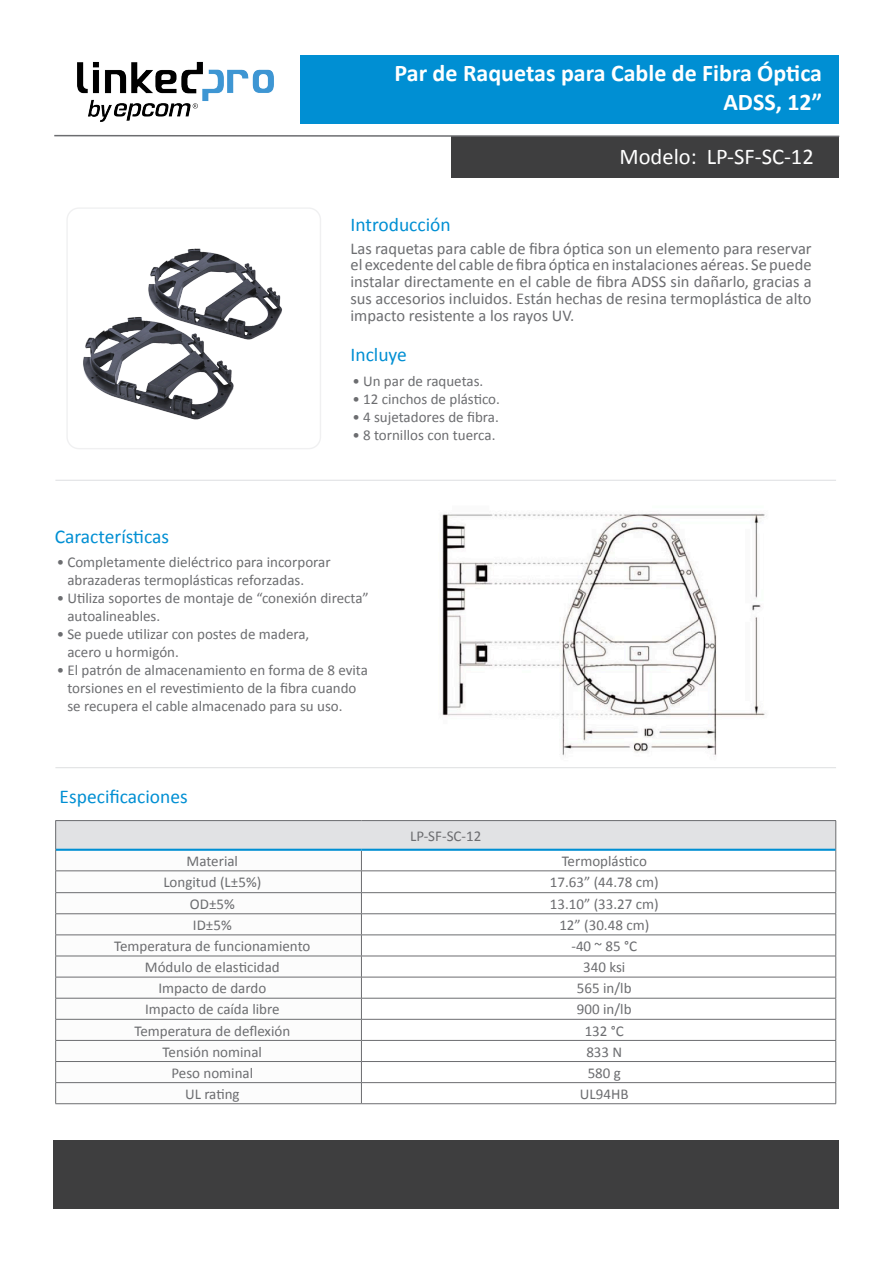
<style>
.page{position:relative;width:893px;height:1263px;background:#fff}
.page>*{position:absolute;margin:0;border:0;box-sizing:border-box;transform-origin:0 0}
.TIT{font:700 24px/28.8px "Calibri";color:#fff;text-align:right}
.MOD{font:22.5px "Calibri";color:#fff}
.SUBT{font:19.5px "Calibri";color:#008fd3}
.DESCR{font:16.5px/16.8px "Calibri";color:#6c6d70;text-align:justify}
.TEX_TAB{font:15px/18px "Calibri";color:#6c6d70}
.DESCR-2{font:15px "Calibri";color:#6c6d70}
</style>
<div class="page">
<div style="left:54px;top:1140px;width:785px;height:69px;background:#3e3e3f"></div>
<hr style="left:55px;top:480px;width:781px;height:1px;background:#e1e2e4">
<hr style="left:55px;top:767px;width:781px;height:1px;background:#e1e2e4">
<div style="left:300px;top:55px;width:538px;height:68px;background:#008fd3"></div>
<div style="left:451px;top:136px;width:388px;height:42px;background:#3e3e3f"></div>
<svg style="left:54px;top:134px;width:786px;height:3px"></svg>
<img style="left:77px;top:61px;width:197px;height:61px">
<img style="left:67px;top:210px;width:239px;height:239px">
<img style="left:440px;top:513px;width:325px;height:244px">
<div style="left:56px;top:820px;width:780px;height:30px;background:#e1e2e4"></div>
<svg style="left:56px;top:851px;width:305px;height:252px"></svg>
<hr style="left:55px;top:820px;width:306px;height:1px;background:#6c6d70">
<hr style="left:361px;top:820px;width:475px;height:1px;background:#6c6d70">
<hr style="left:55px;top:870px;width:306px;height:1px;background:#6c6d70">
<hr style="left:55px;top:892px;width:306px;height:1px;background:#6c6d70">
<hr style="left:55px;top:977px;width:306px;height:1px;background:#6c6d70">
<hr style="left:55px;top:998px;width:306px;height:1px;background:#6c6d70">
<hr style="left:361px;top:870px;width:475px;height:1px;background:#6c6d70">
<hr style="left:361px;top:977px;width:475px;height:1px;background:#6c6d70">
<hr style="left:361px;top:892px;width:475px;height:1px;background:#6c6d70">
<hr style="left:361px;top:998px;width:475px;height:1px;background:#6c6d70">
<hr style="left:55px;top:913px;width:306px;height:1px;background:#6c6d70">
<hr style="left:55px;top:1019px;width:306px;height:1px;background:#6c6d70">
<hr style="left:361px;top:913px;width:475px;height:1px;background:#6c6d70">
<hr style="left:361px;top:1019px;width:475px;height:1px;background:#6c6d70">
<hr style="left:55px;top:935px;width:306px;height:1px;background:#6c6d70">
<hr style="left:55px;top:956px;width:306px;height:1px;background:#6c6d70">
<hr style="left:55px;top:1040px;width:306px;height:1px;background:#6c6d70">
<hr style="left:55px;top:1061px;width:306px;height:1px;background:#6c6d70">
<hr style="left:55px;top:1082px;width:306px;height:1px;background:#6c6d70">
<svg style="left:55px;top:821px;width:1px;height:282px"></svg>
<hr style="left:361px;top:935px;width:475px;height:1px;background:#6c6d70">
<hr style="left:361px;top:1040px;width:475px;height:1px;background:#6c6d70">
<hr style="left:361px;top:956px;width:475px;height:1px;background:#6c6d70">
<hr style="left:361px;top:1061px;width:475px;height:1px;background:#6c6d70">
<hr style="left:361px;top:1082px;width:475px;height:1px;background:#6c6d70">
<svg style="left:361px;top:851px;width:1px;height:252px"></svg>
<svg style="left:835px;top:821px;width:1px;height:282px"></svg>
<hr style="left:55px;top:1103px;width:306px;height:1px;background:#6c6d70">
<hr style="left:361px;top:1103px;width:475px;height:1px;background:#6c6d70">
<hr style="left:56px;top:849px;width:305px;height:2px;background:#008fd3">
<hr style="left:361px;top:849px;width:474px;height:2px;background:#008fd3">
<p class="TIT" style="left:394px;top:58px;width:429px">Par de Raquetas para Cable de Fibra Óptica<br>ADSS, 12”</p>
<p class="MOD" style="left:619px;top:140px;width:196px">Modelo: LP-SF-SC-12</p>
<p class="SUBT" style="left:350px;top:211px;width:102px">Introducción</p>
<p class="DESCR" style="left:350px;top:239px;width:463px">Las raquetas para cable de fibra óptica son un elemento para reservar el excedente del cable de fibra óptica en instalaciones aéreas. Se puede instalar directamente en el cable de fibra ADSS sin dañarlo, gracias a sus accesorios incluidos. Están hechas de resina termoplástica de alto impacto resistente a los rayos UV.</p>
<p class="SUBT" style="left:350px;top:341px;width:58px">Incluye</p>
<p class="SUBT" style="left:55px;top:523px;width:116px">Características</p>
<p class="TEX_TAB" style="left:353px;top:372px;width:132px">• Un par de raquetas.</p>
<p class="TEX_TAB" style="left:353px;top:390px;width:149px">• 12 cinchos de plástico.</p>
<p class="TEX_TAB" style="left:353px;top:408px;width:148px">• 4 sujetadores de fibra.</p>
<p class="TEX_TAB" style="left:353px;top:426px;width:144px">• 8 tornillos con tuerca.</p>
<p class="TEX_TAB" style="left:67px;top:553px;width:265px;text-indent:-10px">• Completamente dieléctrico para incorporar abrazaderas termoplásticas reforzadas.</p>
<p class="TEX_TAB" style="left:67px;top:589px;width:303px;text-indent:-10px">• Utiliza soportes de montaje de “conexión directa” autoalineables.</p>
<p class="TEX_TAB" style="left:67px;top:625px;width:243px;text-indent:-10px">• Se puede utilizar con postes de madera, acero u hormigón.</p>
<p class="TEX_TAB" style="left:67px;top:661px;width:302px;text-indent:-10px">• El patrón de almacenamiento en forma de 8 evita torsiones en el revestimiento de la fibra cuando se recupera el cable almacenado para su uso.</p>
<p class="SUBT" style="left:60px;top:783px;width:130px">Especificaciones</p>
<p class="DESCR-2" style="left:410px;top:825px;width:73px">LP-SF-SC-12</p>
<p class="TEX_TAB" style="left:187px;top:851px;width:53px">Material</p>
<p class="TEX_TAB" style="left:562px;top:851px;width:87px">Termoplástico</p>
<p class="TEX_TAB" style="left:163px;top:873px;width:99px">Longitud (L±5%)</p>
<p class="TEX_TAB" style="left:550px;top:873px;width:110px">17.63” (44.78 cm)</p>
<p class="TEX_TAB" style="left:190px;top:894px;width:46px">OD±5%</p>
<p class="TEX_TAB" style="left:550px;top:894px;width:110px">13.10” (33.27 cm)</p>
<p class="TEX_TAB" style="left:193px;top:915px;width:40px">ID±5%</p>
<p class="TEX_TAB" style="left:559px;top:915px;width:91px">12” (30.48 cm)</p>
<p class="TEX_TAB" style="left:114px;top:937px;width:198px">Temperatura de funcionamiento</p>
<p class="TEX_TAB" style="left:571px;top:937px;width:67px">-40 ~ 85 °C</p>
<p class="TEX_TAB" style="left:145px;top:958px;width:136px">Módulo de elasticidad</p>
<p class="TEX_TAB" style="left:583px;top:958px;width:44px">340 ksi</p>
<p class="TEX_TAB" style="left:158px;top:979px;width:109px">Impacto de dardo</p>
<p class="TEX_TAB" style="left:577px;top:979px;width:56px">565 in/lb</p>
<p class="TEX_TAB" style="left:145px;top:1000px;width:136px">Impacto de caída libre</p>
<p class="TEX_TAB" style="left:577px;top:1000px;width:56px">900 in/lb</p>
<p class="TEX_TAB" style="left:134px;top:1021px;width:157px">Temperatura de deflexión</p>
<p class="TEX_TAB" style="left:585px;top:1021px;width:41px">132 °C</p>
<p class="TEX_TAB" style="left:163px;top:1042px;width:101px">Tensión nominal</p>
<p class="TEX_TAB" style="left:586px;top:1042px;width:37px">833 N</p>
<p class="TEX_TAB" style="left:171px;top:1063px;width:83px">Peso nominal</p>
<p class="TEX_TAB" style="left:588px;top:1063px;width:35px">580 g</p>
<p class="TEX_TAB" style="left:185px;top:1084px;width:56px">UL rating</p>
<p class="TEX_TAB" style="left:580px;top:1084px;width:50px">UL94HB</p>
</div>
